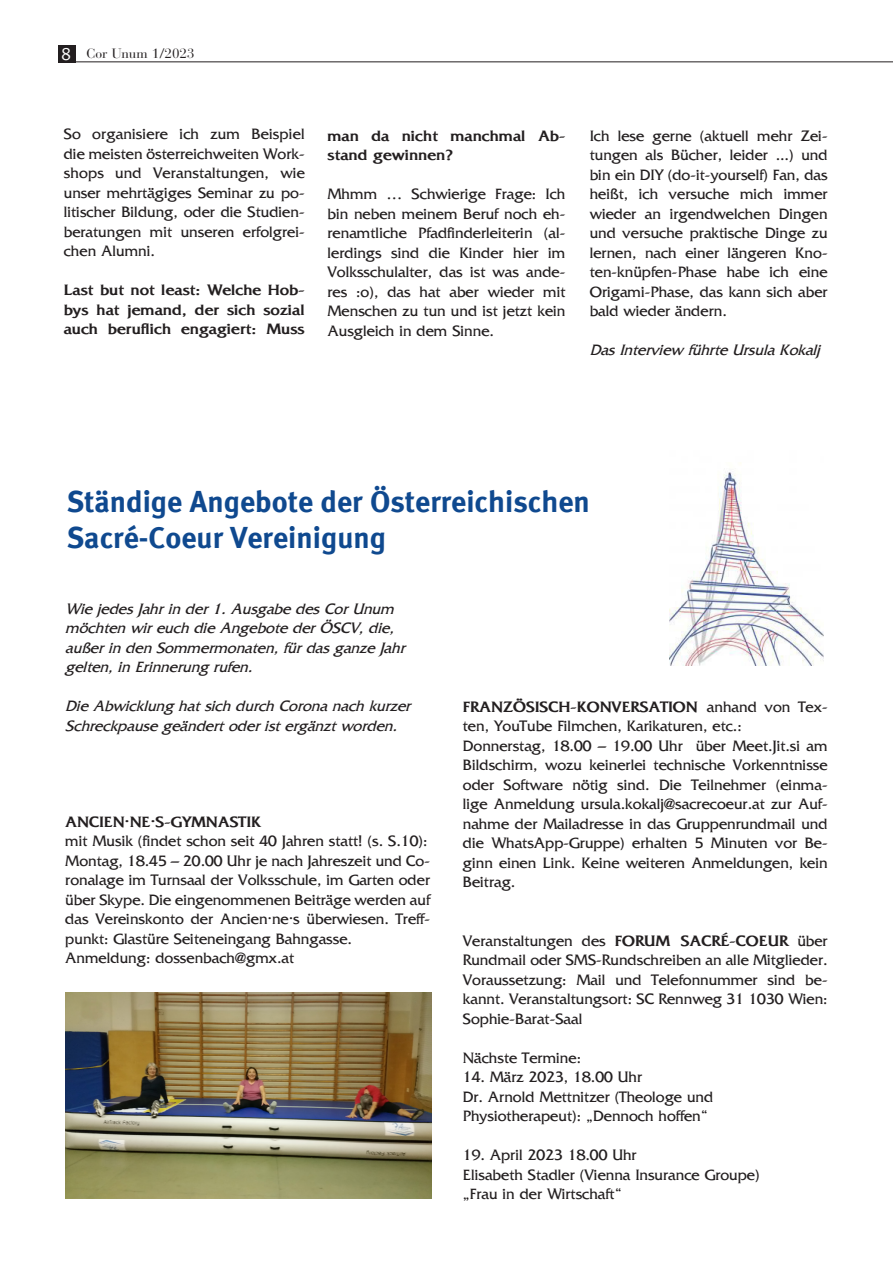
<style>
.page{position:relative;width:893px;height:1263px;background:#fff}
.page>*{position:absolute;margin:0;border:0;box-sizing:border-box;transform-origin:0 0}
.t1{font:700 30px/36px "Seat Meta";color:#0f498f}
.t2{font:18px "Seat Meta Normal";color:#fff}
.t3{font:15.75px/19.5px "Fritz Quadrata";color:#231f20}
.t4{font:italic 15.75px/19.5px "Fritz Quadrata";color:#231f20}
.t5{font:700 15.75px/19.5px "Fritz Quadrata";color:#231f20}
.t6{font:13.5px "Bauer Bodoni LT";color:#231f20}
.s1{font-weight:700}
</style>
<div class="page">
<img style="left:670px;top:462px;width:153px;height:203px">
<hr style="left:62px;top:61px;width:831px;height:1px;background:#231f20">
<div style="left:58px;top:45px;width:17px;height:17px;background:#231f20"></div>
<img style="left:65px;top:992px;width:367px;height:206px">
<p class="t2" style="left:61px;top:43px;width:12px">8</p>
<p class="t6" style="left:87px;top:46px;width:110px">Cor Unum 1/2023</p>
<p class="t3" style="left:64px;top:124px;width:243px;text-align:justify">So organisiere ich zum Beispiel die meisten österreichweiten Work&shy;shops und Veranstaltungen, wie unser mehrtägiges Seminar zu po&shy;litischer Bildung, oder die Studien&shy;beratungen mit unseren erfolgrei&shy;chen Alumni.</p>
<p class="t5" style="left:64px;top:280px;width:242px;text-align:justify">Last but not least: Welche Hob&shy;bys hat jemand, der sich sozial auch beruflich engagiert: Muss</p>
<p class="t5" style="left:327px;top:126px;width:239px">man da nicht manchmal Ab&shy;stand gewinnen?</p>
<p class="t3" style="left:327px;top:184px;width:239px;text-align:justify">Mhmm … Schwierige Frage: Ich bin neben meinem Beruf noch eh&shy;renamtliche Pfadfinderleiterin (al&shy;lerdings sind die Kinder hier im Volksschulalter, das ist was ande&shy;res :o), das hat aber wieder mit Menschen zu tun und ist jetzt kein Ausgleich in dem Sinne.</p>
<p class="t3" style="left:590px;top:126px;width:239px;text-align:justify">Ich lese gerne (aktuell mehr Zei&shy;tungen als Bücher, leider ...) und bin ein DIY (do-it-yourself) Fan, das heißt, ich versuche mich immer wieder an irgendwelchen Dingen und versuche praktische Dinge zu lernen, nach einer längeren Kno&shy;ten-knüpfen-Phase habe ich eine Origami-Phase, das kann sich aber bald wieder ändern.</p>
<p class="t4" style="left:590px;top:340px;width:232px">Das Interview führte Ursula Kokalj</p>
<h1 class="t1" style="left:67px;top:483px;width:525px">Ständige Angebote der Österreichischen<br>Sacré-Coeur Vereinigung</h1>
<p class="t4" style="left:65px;top:599px;width:341px">Wie jedes Jahr in der 1. Ausgabe des Cor Unum möchten wir euch die Angebote der ÖSCV, die, außer in den Sommermonaten, für das ganze Jahr gelten, in Erinnerung rufen.</p>
<p class="t4" style="left:65px;top:697px;width:347px">Die Abwicklung hat sich durch Corona nach kurzer<br>Schreckpause geändert oder ist ergänzt worden.</p>
<p class="t5" style="left:65px;top:812px;width:197px">ANCIEN.NE.S-GYMNASTIK</p>
<p class="t3" style="left:65px;top:831px;width:366px">mit Musik (findet schon seit 40 Jahren statt! (s. S.10):<br>Montag, 18.45 – 20.00 Uhr je nach Jahreszeit und Co&shy;ronalage im Turnsaal der Volksschule, im Garten oder über Skype. Die eingenommenen Beiträge werden auf das Vereinskonto der Ancien.ne.s überwiesen. Treff&shy;punkt: Glastüre Seiteneingang Bahngasse.<br>Anmeldung: dossenbach@gmx.at</p>
<p class="t3" style="left:463px;top:697px;width:366px"><span class="s1">FRANZÖSISCH-KONVERSATION</span> anhand von Tex&shy;ten, YouTube Filmchen, Karikaturen, etc.:<br>Donnerstag, 18.00 – 19.00 Uhr über Meet.Jit.si am Bildschirm, wozu keinerlei technische Vorkenntnisse oder Software nötig sind. Die Teilnehmer (einma&shy;lige Anmeldung ursula.kokalj@sacrecoeur.at zur Auf&shy;nahme der Mailadresse in das Gruppenrundmail und die WhatsApp-Gruppe) erhalten 5 Minuten vor Be&shy;ginn einen Link. Keine weiteren Anmeldungen, kein Beitrag.</p>
<p class="t3" style="left:463px;top:931px;width:366px;text-align:justify">Veranstaltungen des <span class="s1">FORUM SACRÉ-COEUR</span> über Rundmail oder SMS-Rundschreiben an alle Mitglieder.<br>Voraussetzung: Mail und Telefonnummer sind be&shy;kannt. Veranstaltungsort: SC Rennweg 31 1030 Wien:<br>Sophie-Barat-Saal</p>
<p class="t3" style="left:463px;top:1048px;width:120px">Nächste Termine:</p>
<p class="t3" style="left:463px;top:1067px;width:252px">14. März 2023, 18.00 Uhr<br>Dr. Arnold Mettnitzer (Theologe und<br>Physiotherapeut): „Dennoch hoffen“</p>
<p class="t3" style="left:463px;top:1145px;width:298px">19. April 2023 18.00 Uhr<br>Elisabeth Stadler (Vienna Insurance Groupe) „Frau in der Wirtschaft“</p>
</div>
